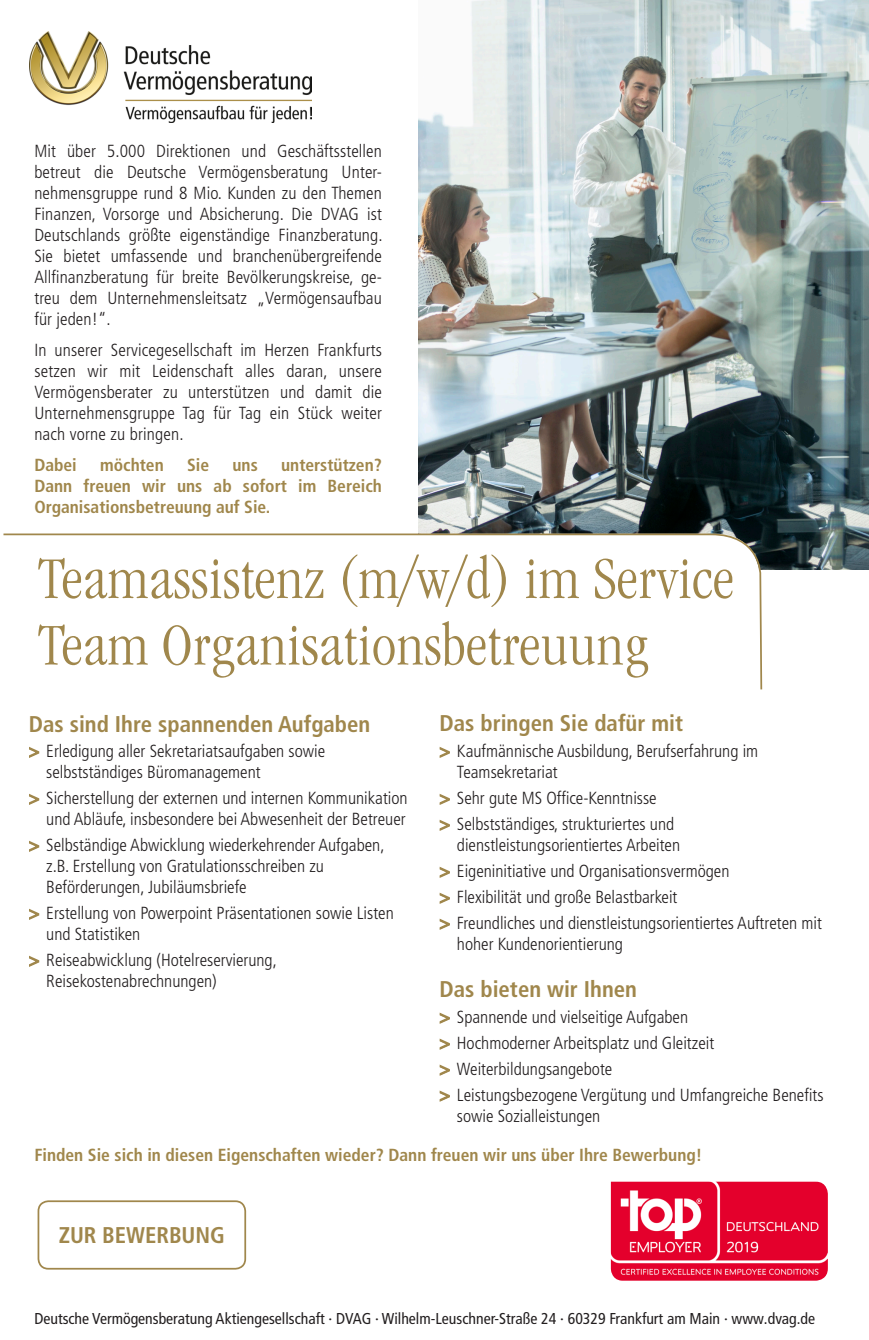
<style>
.page{position:relative;width:869px;height:1340px;background:#fff}
.page>*{position:absolute;margin:0;border:0;box-sizing:border-box;transform-origin:0 0}
.Titel_HL__GL__42_45{font:300 condensed 61.25px/66.5px "ITC Garamond Std";letter-spacing:.01em;color:#a0874c}
.Copy__F47__11_14{font:700 condensed 22.75px "Frutiger LT Pro";color:#a0874c}
.Copy_Bullets{font:700 condensed 22.75px "Frutiger LT Pro";color:#a0874c}
.Copy__F47__11_14-2{font:300 condensed 17.5px/21px "Frutiger LT Pro";color:#231f20}
.Copy__F47__11_14-3{font:700 condensed 17.5px/21px "Frutiger LT Pro";color:#a0874c;text-align:justify}
.Copy__F47__11_14-4{font:condensed 15.75px "Frutiger LT Pro";color:#231f20}
.s1{font-weight:400;color:#a0874c}
</style>
<div class="page">
<img style="left:418px;top:0;width:449px;height:569px">
<svg style="left:29px;top:747px;width:11px;height:11px"></svg>
<svg style="left:29px;top:793px;width:11px;height:12px"></svg>
<svg style="left:29px;top:840px;width:11px;height:12px"></svg>
<svg style="left:29px;top:908px;width:11px;height:12px"></svg>
<svg style="left:29px;top:955px;width:11px;height:12px"></svg>
<svg style="left:439px;top:747px;width:11px;height:11px"></svg>
<svg style="left:439px;top:794px;width:11px;height:11px"></svg>
<svg style="left:439px;top:819px;width:11px;height:12px"></svg>
<svg style="left:439px;top:866px;width:11px;height:12px"></svg>
<svg style="left:439px;top:892px;width:11px;height:12px"></svg>
<svg style="left:439px;top:918px;width:11px;height:12px"></svg>
<svg style="left:439px;top:1012px;width:11px;height:12px"></svg>
<svg style="left:439px;top:1038px;width:11px;height:12px"></svg>
<svg style="left:439px;top:1064px;width:11px;height:12px"></svg>
<svg style="left:439px;top:1090px;width:11px;height:12px"></svg>
<svg style="left:3px;top:532px;width:759px;height:158px"></svg>
<img style="left:30px;top:31px;width:281px;height:91px">
<img style="left:610px;top:1181px;width:217px;height:99px">
<div style="left:38px;top:1200px;width:208px;height:69px;border:2px solid #a0874c;border-radius:10px"></div>
<p class="Copy__F47__11_14-2" style="left:34px;top:140px;width:349px;text-align:justify">Mit über 5.000 Direktionen und Geschäftsstellen betreut die Deutsche Vermögensberatung Unter&shy;nehmensgruppe rund 8 Mio. Kunden zu den Themen Finanzen, Vorsorge und Absicherung. Die DVAG ist Deutschlands größte eigenständige Finanzberatung.<br>Sie bietet umfassende und branchenübergreifende Allfinanzberatung für breite Bevölkerungskreise, ge&shy;treu dem Unternehmensleitsatz „Vermögensaufbau für jeden!“.</p>
<p class="Copy__F47__11_14-2" style="left:34px;top:339px;width:349px;text-align:justify">In unserer Servicegesellschaft im Herzen Frankfurts setzen wir mit Leidenschaft alles daran, unsere Vermögensberater zu unterstützen und damit die Unternehmensgruppe Tag für Tag ein Stück weiter nach vorne zu bringen.</p>
<p class="Copy__F47__11_14-3" style="left:34px;top:454px;width:44px">Dabei</p>
<p class="Copy__F47__11_14-3" style="left:100px;top:454px;width:65px">möchten</p>
<p class="Copy__F47__11_14-3" style="left:187px;top:454px;width:24px">Sie</p>
<p class="Copy__F47__11_14-3" style="left:232px;top:454px;width:27px">uns</p>
<p class="Copy__F47__11_14-3" style="left:34px;top:454px;width:349px;text-indent:247px">unterstützen?<br>Dann freuen wir uns ab sofort im Bereich Organisationsbetreuung auf Sie.</p>
<p class="Titel_HL__GL__42_45" style="left:38px;top:545px;width:697px">Teamassistenz (m/w/d) im Service<br>Team Organisationsbetreuung</p>
<p class="Copy__F47__11_14" style="left:29px;top:710px;width:343px">Das sind Ihre spannenden Aufgaben</p>
<p class="Copy__F47__11_14-2" style="left:46px;top:740px;width:280px;text-indent:-17px"><span class="s1">&gt;</span> Erledigung aller Sekretariatsaufgaben sowie selbstständiges Büromanagement</p>
<p class="Copy__F47__11_14-2" style="left:29px;top:787px;width:380px;text-align:right"><span class="s1">&gt;</span> Sicherstellung der externen und internen Kommunikation und Abläufe, insbesondere bei Abwesenheit der Betreuer</p>
<p class="Copy__F47__11_14-2" style="left:46px;top:834px;width:340px;text-indent:-17px"><span class="s1">&gt;</span> Selbständige Abwicklung wiederkehrender Aufgaben, z.B. Erstellung von Gratulationsschreiben zu<br>Beförderungen, Jubiläumsbriefe</p>
<p class="Copy__F47__11_14-2" style="left:46px;top:902px;width:349px;text-indent:-17px"><span class="s1">&gt;</span> Erstellung von Powerpoint Präsentationen sowie Listen und Statistiken</p>
<p class="Copy__F47__11_14-2" style="left:46px;top:949px;width:232px;text-indent:-17px"><span class="s1">&gt;</span> Reiseabwicklung (Hotelreservierung,<br>Reisekostenabrechnungen)</p>
<p class="Copy_Bullets" style="left:439px;top:709px;width:245px">Das bringen Sie dafür mit</p>
<p class="Copy__F47__11_14-2" style="left:456px;top:740px;width:303px;text-indent:-17px"><span class="s1">&gt;</span> Kaufmännische Ausbildung, Berufserfahrung im<br>Teamsekretariat</p>
<p class="Copy__F47__11_14-2" style="left:439px;top:787px;width:218px"><span class="s1">&gt;</span> Sehr gute MS Office-Kenntnisse</p>
<p class="Copy__F47__11_14-2" style="left:456px;top:813px;width:225px;text-indent:-17px"><span class="s1">&gt;</span> Selbstständiges, strukturiertes und dienstleistungsorientiertes Arbeiten</p>
<p class="Copy__F47__11_14-2" style="left:439px;top:860px;width:291px"><span class="s1">&gt;</span> Eigeninitiative und Organisationsvermögen</p>
<p class="Copy__F47__11_14-2" style="left:439px;top:886px;width:239px"><span class="s1">&gt;</span> Flexibilität und große Belastbarkeit</p>
<p class="Copy__F47__11_14-2" style="left:456px;top:912px;width:366px;text-indent:-17px"><span class="s1">&gt;</span> Freundliches und dienstleistungsorientiertes Auftreten mit hoher Kundenorientierung</p>
<p class="Copy__F47__11_14" style="left:439px;top:976px;width:199px">Das bieten wir Ihnen</p>
<p class="Copy__F47__11_14-2" style="left:439px;top:1006px;width:250px"><span class="s1">&gt;</span> Spannende und vielseitige Aufgaben</p>
<p class="Copy__F47__11_14-2" style="left:439px;top:1032px;width:276px"><span class="s1">&gt;</span> Hochmoderner Arbeitsplatz und Gleitzeit</p>
<p class="Copy__F47__11_14-2" style="left:439px;top:1058px;width:174px"><span class="s1">&gt;</span> Weiterbildungsangebote</p>
<p class="Copy__F47__11_14-2" style="left:456px;top:1084px;width:368px;text-indent:-17px"><span class="s1">&gt;</span> Leistungsbezogene Vergütung und Umfangreiche Benefits sowie Sozialleistungen</p>
<p class="Copy__F47__11_14-3" style="left:34px;top:1144px;width:669px">Finden Sie sich in diesen Eigenschaften wieder? Dann freuen wir uns über Ihre Bewerbung!</p>
<p class="Copy__F47__11_14" style="left:59px;top:1221px;width:168px">ZUR BEWERBUNG</p>
<p class="Copy__F47__11_14-4" style="left:34px;top:1308px;width:781px">Deutsche Vermögensberatung Aktiengesellschaft · DVAG · Wilhelm-Leuschner-Straße 24 · 60329 Frankfurt am Main · www.dvag.de</p>
</div>
